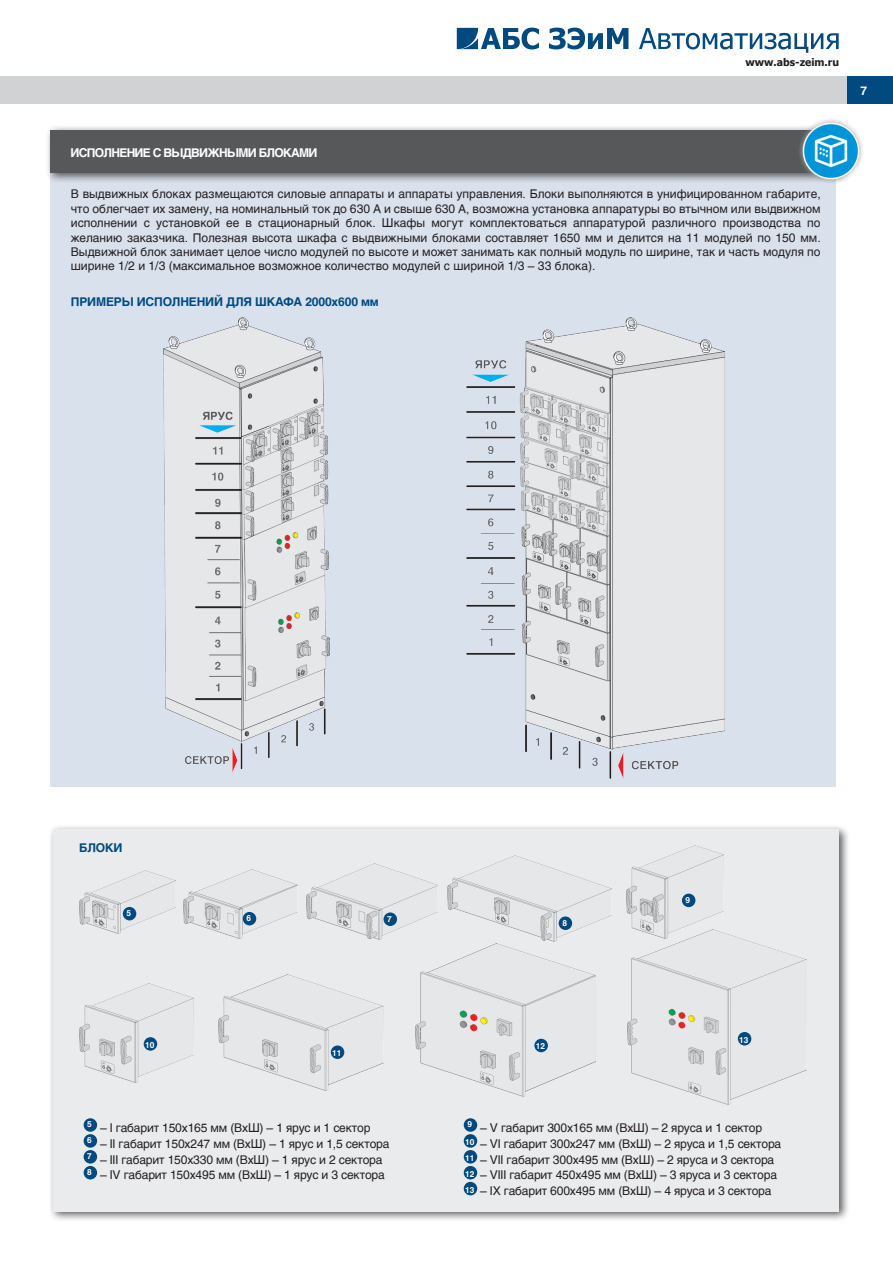
<style>
.page{position:relative;width:893px;height:1263px;background:#fff}
.page>*{position:absolute;margin:0;border:0;box-sizing:border-box;transform-origin:0 0}
.t1{font:12px/15.9px "Helios";letter-spacing:-.015em;color:#231f20}
.t2{font:700 12px "Helios";letter-spacing:-.015em;color:#004a7f}
.t3{font:700 12px "Helios";letter-spacing:-.06em;color:#fff}
.t4{font:700 10.5px "Tahoma";color:#231f20}
.t5{font:700 8.25px "Helios";letter-spacing:.01em;color:#fff}
</style>
<div class="page">
<div style="left:0;top:77px;width:893px;height:27px;background:#d1d2d4"></div>
<div style="left:848px;top:77px;width:45px;height:27px;background:#004a7f"></div>
<svg style="left:457px;top:28px;width:382px;height:25px"></svg>
<div style="left:48px;top:824px;width:802px;height:398px;background:#231f20;opacity:.75"></div>
<div style="left:53px;top:829px;width:786px;height:382px;background:#eaebec"></div>
<div style="left:50px;top:171px;width:786px;height:616px;background:#d9e1ed"></div>
<img style="left:79px;top:870px;width:97px;height:63px">
<img style="left:447px;top:855px;width:165px;height:87px">
<img style="left:219px;top:975px;width:165px;height:116px">
<img style="left:416px;top:944px;width:179px;height:152px">
<img style="left:627px;top:932px;width:180px;height:172px">
<img style="left:184px;top:870px;width:113px;height:69px">
<img style="left:626px;top:845px;width:97px;height:94px">
<img style="left:306px;top:863px;width:131px;height:76px">
<img style="left:79px;top:983px;width:114px;height:99px">
<div style="left:123px;top:907px;width:13px;height:13px;background:#004a7f;border-radius:50%"></div>
<div style="left:243px;top:912px;width:13px;height:13px;background:#004a7f;border-radius:50%"></div>
<div style="left:384px;top:912px;width:13px;height:14px;background:#004a7f;border-radius:50%"></div>
<div style="left:559px;top:916px;width:13px;height:14px;background:#004a7f;border-radius:50%"></div>
<div style="left:331px;top:1045px;width:13px;height:14px;background:#004a7f;border-radius:50%"></div>
<div style="left:534px;top:1039px;width:14px;height:13px;background:#004a7f;border-radius:50%"></div>
<div style="left:682px;top:894px;width:13px;height:13px;background:#004a7f;border-radius:50%"></div>
<div style="left:738px;top:1032px;width:13px;height:13px;background:#004a7f;border-radius:50%"></div>
<div style="left:144px;top:1037px;width:13px;height:14px;background:#004a7f;border-radius:50%"></div>
<div style="left:84px;top:1118px;width:13px;height:14px;background:#004a7f;border-radius:50%"></div>
<div style="left:84px;top:1134px;width:13px;height:14px;background:#004a7f;border-radius:50%"></div>
<div style="left:84px;top:1150px;width:13px;height:13px;background:#004a7f;border-radius:50%"></div>
<div style="left:84px;top:1166px;width:13px;height:13px;background:#004a7f;border-radius:50%"></div>
<div style="left:464px;top:1118px;width:13px;height:14px;background:#004a7f;border-radius:50%"></div>
<div style="left:464px;top:1134px;width:13px;height:14px;background:#004a7f;border-radius:50%"></div>
<div style="left:464px;top:1150px;width:13px;height:13px;background:#004a7f;border-radius:50%"></div>
<div style="left:464px;top:1166px;width:13px;height:13px;background:#004a7f;border-radius:50%"></div>
<div style="left:464px;top:1182px;width:13px;height:13px;background:#004a7f;border-radius:50%"></div>
<img style="left:163px;top:317px;width:166px;height:456px">
<img style="left:467px;top:317px;width:257px;height:461px">
<div style="left:45px;top:125px;width:805px;height:58px;background:#231f20;opacity:.75"></div>
<div style="left:50px;top:130px;width:789px;height:42px;background:#57585a"></div>
<img style="left:799px;top:119px;width:64px;height:64px">
<p class="t3" style="left:70px;top:145px;width:249px">ИСПОЛНЕНИЕ С ВЫДВИЖНЫМИ БЛОКАМИ</p>
<p class="t4" style="left:745px;top:55px;width:95px">www.abs-zeim.ru</p>
<p class="t1" style="left:71px;top:187px;width:751px;line-height:14.4px;text-align:justify">В выдвижных блоках размещаются силовые аппараты и аппараты управления. Блоки выполняются в унифицированном габарите, что облегчает их замену, на номинальный ток до 630 А и свыше 630 А, возможна установка аппаратуры во втычном или выдвижном исполнении с установкой ее в стационарный блок. Шкафы могут комплектоваться аппаратурой различного производства по желанию заказчика. Полезная высота шкафа с выдвижными блоками составляет 1650 мм и делится на 11 модулей по 150 мм.<br>Выдвижной блок занимает целое число модулей по высоте и может занимать как полный модуль по ширине, так и часть модуля по ширине 1/2 и 1/3 (максимальное возможное количество модулей с шириной 1/3 – 33 блока).</p>
<p class="t2" style="left:71px;top:295px;width:309px">ПРИМЕРЫ ИСПОЛНЕНИЙ ДЛЯ ШКАФА 2000х600 мм</p>
<p class="t3" style="left:860px;top:84px;width:8px">7</p>
<p class="t2" style="left:79px;top:840px;width:45px">БЛОКИ</p>
<p class="t5" style="left:126px;top:908px;width:6px">5</p>
<p class="t5" style="left:145px;top:1040px;width:11px">10</p>
<p class="t5" style="left:246px;top:913px;width:6px">6</p>
<p class="t5" style="left:387px;top:914px;width:6px">7</p>
<p class="t5" style="left:332px;top:1048px;width:11px">11</p>
<p class="t5" style="left:562px;top:918px;width:6px">8</p>
<p class="t5" style="left:536px;top:1042px;width:11px">12</p>
<p class="t5" style="left:686px;top:895px;width:6px">9</p>
<p class="t5" style="left:739px;top:1035px;width:11px">13</p>
<p class="t1" style="left:87px;top:1119px;width:304px"><sup>5</sup> – I габарит 150х165 мм (ВхШ) – 1 ярус и 1 сектор<br><sup>6</sup> – II габарит 150х247 мм (ВхШ) – 1 ярус и 1,5 сектора <sup>7</sup> – III габарит 150х330 мм (ВхШ) – 1 ярус и 2 сектора <sup>8</sup> – IV габарит 150х495 мм (ВхШ) – 1 ярус и 3 сектора</p>
<p class="t1" style="left:465px;top:1119px;width:318px"><sup>9</sup> – V габарит 300х165 мм (ВхШ) – 2 яруса и 1 сектор<br><sup>10</sup> – VI габарит 300х247 мм (ВхШ) – 2 яруса и 1,5 сектора <sup>11</sup> – VII габарит 300х495 мм (ВхШ) – 2 яруса и 3 сектора <sup>12</sup> – VIII габарит 450х495 мм (ВхШ) – 3 яруса и 3 сектора <sup>13</sup> – IX габарит 600х495 мм (ВхШ) – 4 яруса и 3 сектора</p>
</div>
